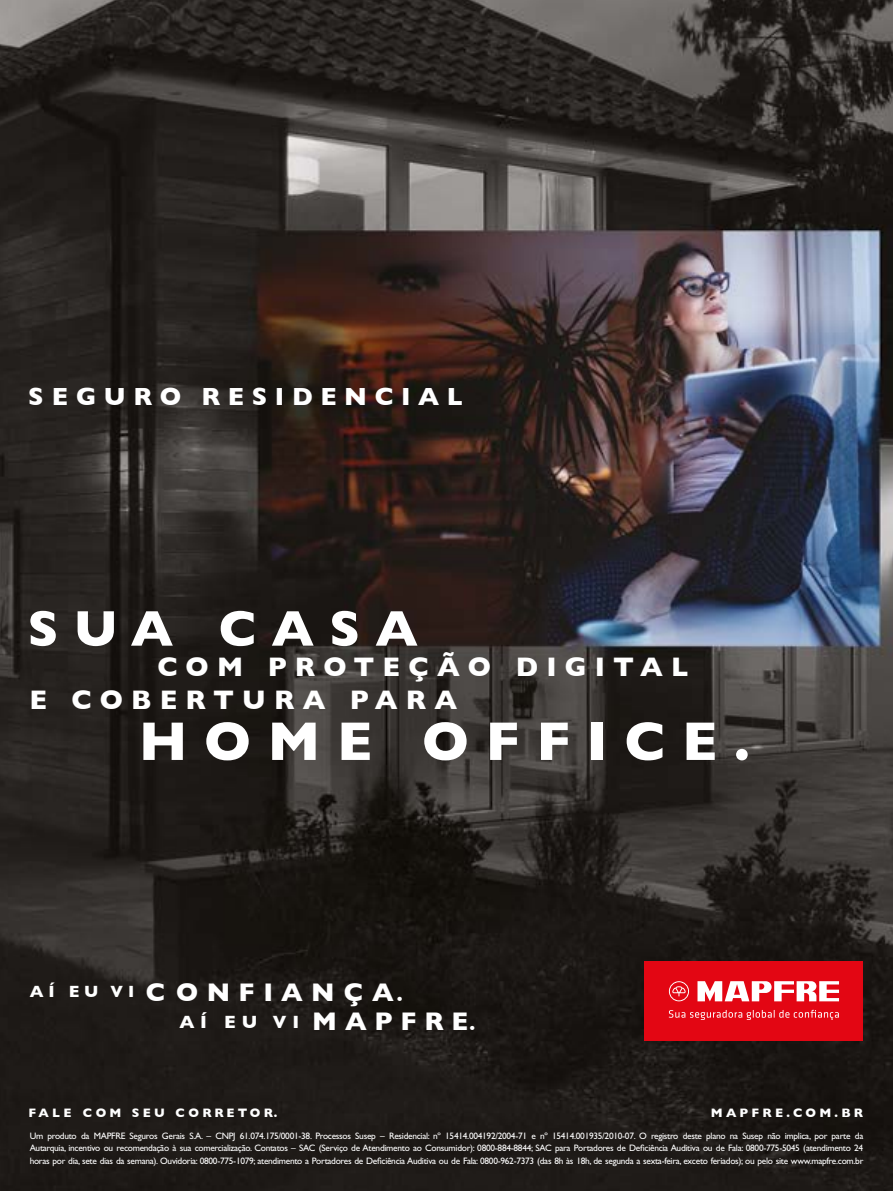
<style>
.page{position:relative;width:893px;height:1191px;background:#fff}
.page>*{position:absolute;margin:0;border:0;box-sizing:border-box;transform-origin:0 0}
.t1{font:700 55.2px "Gill Sans";letter-spacing:.3em;color:#fff}
.t2{font:700 50.85px "Gill Sans";letter-spacing:.3em;color:#fff}
.t3{font:700 27.3px "Gill Sans";letter-spacing:.3em;color:#fff}
.t4{font:700 25.95px/29.8px "Gill Sans";letter-spacing:.32em;color:#fff}
.t5{font:700 25.2px "Gill Sans";letter-spacing:.3em;color:#fff}
.t6{font:700 18.15px "Gill Sans";color:#fff}
.t7{font:700 16.65px "Gill Sans";color:#fff}
.t8{font:700 12.45px "Gill Sans";letter-spacing:.26em;color:#fff}
.t9{font:9.3px/12.5px "Gill Sans";letter-spacing:-.03em;color:#fff;text-align:justify}
.s1{font-size:20.85px}
.s2{font-size:20.25px}
</style>
<div class="page">
<img style="left:0;top:0;width:893px;height:1191px">
<div style="left:644px;top:961px;width:219px;height:79px;background:#e30613"></div>
<svg style="left:669px;top:981px;width:20px;height:20px"></svg>
<svg style="left:697px;top:981px;width:142px;height:20px"></svg>
<svg style="left:669px;top:1009px;width:170px;height:11px"></svg>
<h3 class="t5" style="left:28px;top:377px;width:436px">SEGURO RESIDENCIAL</h3>
<h2 class="t2" style="left:27px;top:588px;width:392px">SUA CASA</h2>
<h3 class="t3" style="left:157px;top:645px;width:532px">COM PROTEÇÃO DIGITAL</h3>
<h1 class="t1" style="left:139px;top:697px;width:612px">HOME OFFICE.</h1>
<h3 class="t3" style="left:29px;top:678px;width:429px">E COBERTURA PARA</h3>
<h3 class="t7" style="left:30px;top:978px;width:106px">AÍ EU VI</h3>
<h3 class="t4" style="left:312px;top:976px;width:164px;text-indent:-167px">CONFIANÇA<span class="s1">.<br></span>MAPFRE<span class="s2">.</span></h3>
<h3 class="t6" style="left:179px;top:1007px;width:121px">AÍ EU VI</h3>
<h3 class="t8" style="left:28px;top:1102px;width:251px">FALE COM SEU CORRETOR.</h3>
<h3 class="t8" style="left:711px;top:1102px;width:154px">MAPFRE.COM.BR</h3>
<p class="t9" style="left:30px;top:1129px;width:835px">Um produto da MAPFRE Seguros Gerais S.A. – CNPJ 61.074.175/0001-38. Processos Susep – Residencial: nº 15414.004192/2004-71 e nº 15414.001935/2010-07. O registro deste plano na Susep não implica, por parte da Autarquia, incentivo ou recomendação à sua comercialização. Contatos – SAC (Serviço de Atendimento ao Consumidor): 0800-884-8844; SAC para Portadores de Deficiência Auditiva ou de Fala: 0800-775-5045 (atendimento 24 horas por dia, sete dias da semana). Ouvidoria: 0800-775-1079; atendimento a Portadores de Deficiência Auditiva ou de Fala: 0800-962-7373 (das 8h às 18h, de segunda a sexta-feira, exceto feriados); ou pelo site www.mapfre.com.br</p>
</div>
